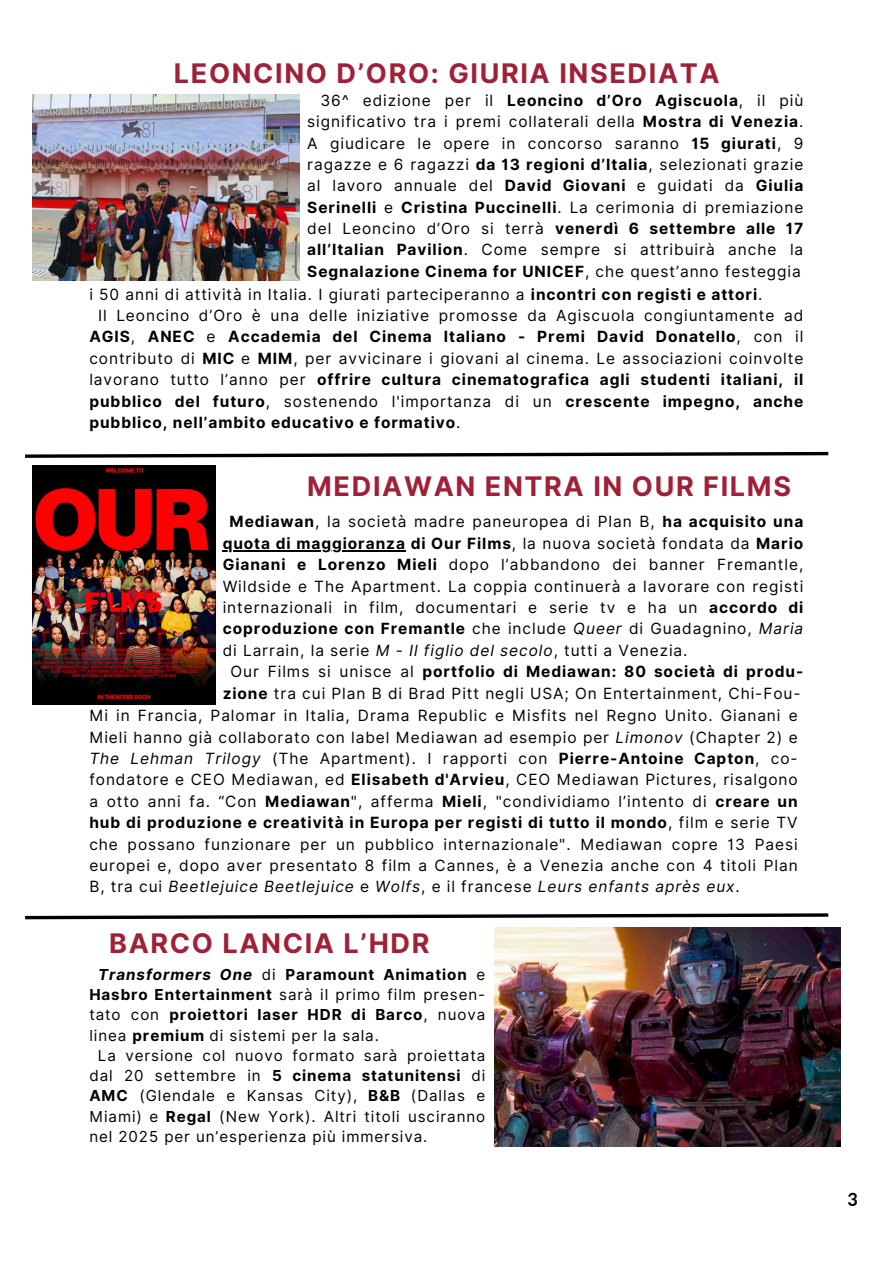
<style>
.page{position:relative;width:894px;height:1264px;background:#fff}
.page>*{position:absolute;margin:0;border:0;box-sizing:border-box;transform-origin:0 0}
.t1{font:700 27px "Inter";letter-spacing:.06em;color:#a02037}
.t2{font:700 18px "Aleo";color:#000}
.t3{font:15.45px/21.3px "Inter";letter-spacing:.06em;color:#000;text-align:justify}
.t4{font:700 15.45px "Inter";letter-spacing:.06em;color:#000}
.t5{font:15.15px/20.2px "Inter";letter-spacing:.06em;color:#000;text-align:justify}
.t6{font:700 15.15px/20.2px "Inter";letter-spacing:.06em;color:#000;text-align:justify}
.s1{font-weight:700}
.s2{font-weight:400}
.s3{font-weight:400;font-style:italic}
.s4{font-style:italic}
</style>
<div class="page">
<svg style="left:25px;top:451px;width:804px;height:7px"></svg>
<img style="left:33px;top:465px;width:182px;height:239px">
<svg style="left:25px;top:913px;width:804px;height:7px"></svg>
<img style="left:494px;top:927px;width:346px;height:219px">
<img style="left:33px;top:94px;width:266px;height:186px">
<hr style="left:222px;top:550px;width:184px;height:1px;background:#000">
<p class="t1" style="left:174px;top:57px;width:547px">LEONCINO D’ORO: GIURIA INSEDIATA</p>
<p class="t3" style="left:307px;top:89px;width:497px;text-indent:13px">36^ edizione per il <span class="s1">Leoncino d’Oro Agiscuola</span>, il più significativo tra i premi collaterali della <span class="s1">Mostra di Venezia</span>.<br>A giudicare le opere in concorso saranno <span class="s1">15 giurati</span>, 9 ragazze e 6 ragazzi <span class="s1">da 13 regioni d’Italia</span>, selezionati grazie al lavoro annuale del <span class="s1">David Giovani</span> e guidati da <span class="s1">Giulia Serinelli</span> e <span class="s1">Cristina Puccinelli</span>. La cerimonia di premiazione del Leoncino d’Oro si terrà <span class="s1">venerdì 6 settembre alle 17 all’Italian Pavilion</span>. Come sempre si attribuirà anche la <span class="s1">Segnalazione Cinema for UNICEF</span>, che quest’anno festeggia</p>
<h1 class="t3" style="left:89px;top:283px;width:674px">i 50 anni di attività in Italia. I giurati parteciperanno a <span class="s1">incontri con registi e attori</span>.</h1>
<p class="t3" style="left:89px;top:305px;width:715px;text-indent:9px">Il Leoncino d’Oro è una delle iniziative promosse da Agiscuola congiuntamente ad <span class="s1">AGIS</span>, <span class="s1">ANEC</span> e <span class="s1">Accademia del Cinema Italiano - Premi David Donatello</span>, con il contributo di <span class="s1">MIC</span> e <span class="s1">MIM</span>, per avvicinare i giovani al cinema. Le associazioni coinvolte lavorano tutto l’anno per <span class="s1">offrire cultura cinematografica agli studenti italiani, il pubblico del futuro</span>, sostenendo l'importanza di un <span class="s1">crescente impegno, anche pubblico, nell’ambito educativo e formativo</span>.</p>
<p class="t1" style="left:307px;top:469px;width:485px">MEDIAWAN ENTRA IN OUR FILMS</p>
<p class="t3" style="left:229px;top:511px;width:575px"><span class="s1">Mediawan</span>, la società madre paneuropea di Plan B, <span class="s1">ha acquisito una</span></p>
<p class="t4" style="left:222px;top:534px;width:582px">quota di maggioranza di Our Films<span class="s2">, la nuova società fondata da</span> Mario</p>
<p class="t3" style="left:222px;top:554px;width:582px"><span class="s1">Gianani e Lorenzo Mieli</span> dopo l’abbandono dei banner Fremantle,</p>
<p class="t3" style="left:222px;top:575px;width:582px">Wildside e The Apartment. La coppia continuerà a lavorare con registi</p>
<p class="t3" style="left:222px;top:596px;width:582px">internazionali in film, documentari e serie tv e ha un <span class="s1">accordo di</span></p>
<p class="t4" style="left:222px;top:619px;width:582px">coproduzione con Fremantle <span class="s2">che include</span> <span class="s3">Queer</span> <span class="s2">di Guadagnino,</span> <span class="s3">Maria</span></p>
<p class="t3" style="left:222px;top:639px;width:466px">di Larrain, la serie <span class="s4">M - Il figlio del secolo</span>, tutti a Venezia.</p>
<p class="t4" style="left:230px;top:662px;width:574px"><span class="s2">Our Films si unisce al</span> portfolio di Mediawan: 80 società di produ-</p>
<p class="t3" style="left:222px;top:682px;width:579px"><span class="s1">zione</span> tra cui Plan B di Brad Pitt negli USA; On Entertainment, Chi-Fou-</p>
<p class="t3" style="left:89px;top:705px;width:709px">Mi in Francia, Palomar in Italia, Drama Republic e Misfits nel Regno Unito. Gianani e Mieli hanno già collaborato con label Mediawan ad esempio per <span class="s4">Limonov</span> (Chapter 2) e <span class="s4">The Lehman Trilogy</span> (The Apartment). I rapporti con <span class="s1">Pierre-Antoine Capton</span>, co&shy;fondatore e CEO Mediawan, ed <span class="s1">Elisabeth d'Arvieu</span>, CEO Mediawan Pictures, risalgono a otto anni fa. “Con <span class="s1">Mediawan</span>", afferma <span class="s1">Mieli</span>, "condividiamo l’intento di <span class="s1">creare un hub di produzione e creatività in Europa per registi di tutto il mondo</span>, film e serie TV che possano funzionare per un pubblico internazionale". Mediawan copre 13 Paesi europei e, dopo aver presentato 8 film a Cannes, è a Venezia anche con 4 titoli Plan B, tra cui <span class="s4">Beetlejuice Beetlejuice</span> e <span class="s4">Wolfs</span>, e il francese <span class="s4">Leurs enfants après eux</span>.</p>
<h1 class="t1" style="left:109px;top:926px;width:322px">BARCO LANCIA L’HDR</h1>
<p class="t6" style="left:89px;top:964px;width:397px;text-indent:9px"><span class="s4">Transformers One</span> <span class="s2">di</span> Paramount Animation <span class="s2">e </span>Hasbro Entertainment <span class="s2">sarà il primo film presen&shy;tato con</span> proiettori laser HDR di Barco<span class="s2">, nuova linea</span> premium <span class="s2">di sistemi per la sala.</span></p>
<p class="t5" style="left:89px;top:1045px;width:397px;text-indent:9px">La versione col nuovo formato sarà proiettata dal 20 settembre in <span class="s1">5 cinema statunitensi</span> di <span class="s1">AMC</span> (Glendale e Kansas City), <span class="s1">B&amp;B</span> (Dallas e Miami) e <span class="s1">Regal</span> (New York). Altri titoli usciranno nel 2025 per un’esperienza più immersiva.</p>
<h1 class="t2" style="left:847px;top:1189px;width:11px">3</h1>
</div>
